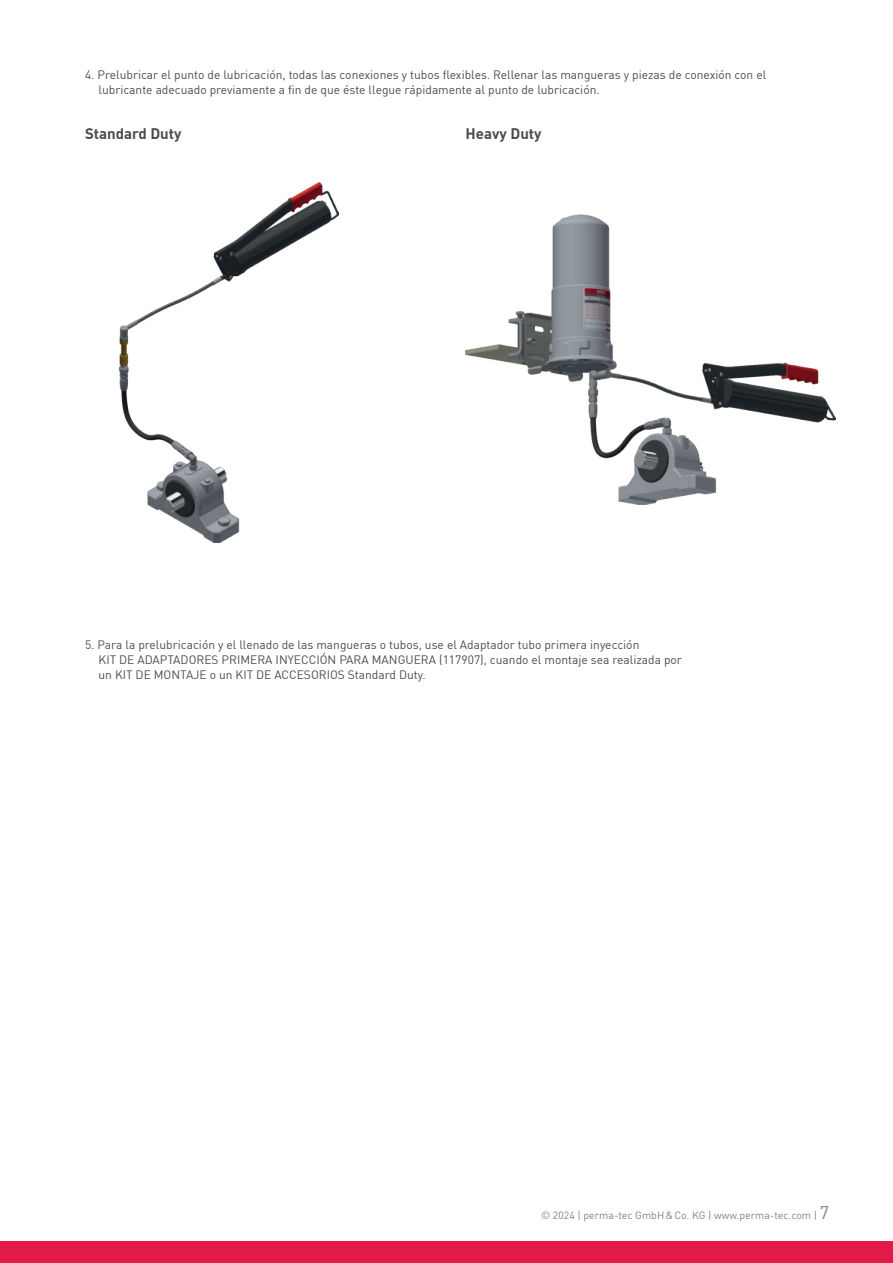
<style>
.page{position:relative;width:893px;height:1263px;background:#fff}
.page>*{position:absolute;margin:0;border:0;box-sizing:border-box;transform-origin:0 0}
.t1{font:700 15px "DIN Pro";color:#4b4c4d}
.t2{font:12px/15px "DIN Pro";color:#4b4c4d}
.t3{font:10.5px "DIN Pro";color:#808285}
.s1{font-size:18px}
</style>
<div class="page">
<div style="left:0;top:1242px;width:893px;height:21px;background:#e31a47"></div>
<img style="left:120px;top:182px;width:219px;height:360px">
<img style="left:466px;top:214px;width:370px;height:291px">
<p class="t2" style="left:99px;top:66px;width:669px;text-indent:-13px">4. Prelubricar el punto de lubricación, todas las conexiones y tubos flexibles. Rellenar las mangueras y piezas de conexión con el lubricante adecuado previamente a fin de que éste llegue rápidamente al punto de lubricación.</p>
<p class="t1" style="left:85px;top:127px;width:98px">Standard Duty</p>
<p class="t1" style="left:466px;top:127px;width:78px">Heavy Duty</p>
<p class="t2" style="left:99px;top:638px;width:585px;text-indent:-14px">5. Para la prelubricación y el llenado de las mangueras o tubos, use el Adaptador tubo primera inyección<br>KIT DE ADAPTADORES PRIMERA INYECCIÓN PARA MANGUERA (117907), cuando el montaje sea realizada por un KIT DE MONTAJE o un KIT DE ACCESORIOS Standard Duty.</p>
<p class="t3" style="left:541px;top:1211px;width:290px">© 2024 | perma-tec GmbH &amp; Co. KG | www.perma-tec.com | <span class="s1">7</span></p>
</div>
